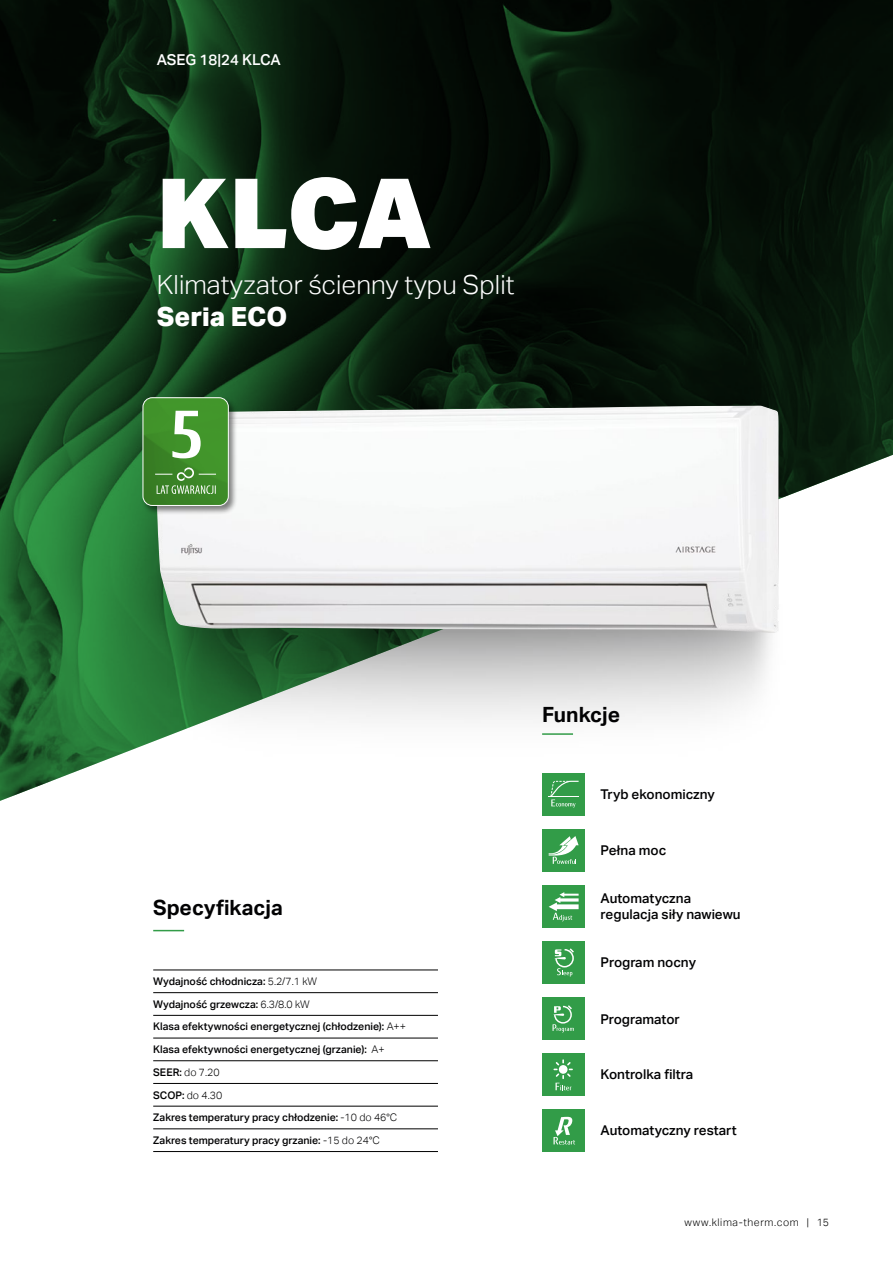
<style>
.page{position:relative;width:893px;height:1263px;background:#fff}
.page>*{position:absolute;margin:0;border:0;box-sizing:border-box;transform-origin:0 0}
.t1{font:900 97.05px "Aktiv Grotesk";color:#fff}
.t2{font:300 26.4px "Aktiv Grotesk";color:#fff}
.t3{font:800 26.4px "Aktiv Grotesk";color:#fff}
.t4{font:700 21px "Aktiv Grotesk";color:#020203}
.t5{font:500 15px "Aktiv Grotesk";color:#fff}
.t6{font:500 13.5px/16.2px "Aktiv Grotesk";color:#020203}
.t7{font:500 10.5px/22.6px "Aktiv Grotesk";color:#020203}
.t8{font:300 10.5px "Aktiv Grotesk";letter-spacing:.055em;color:#000}
.s1{font-weight:300}
</style>
<div class="page">
<img style="left:0;top:0;width:893px;height:801px">
<hr style="left:153px;top:970px;width:285px;height:1px;background:#000">
<hr style="left:153px;top:992px;width:285px;height:1px;background:#000">
<hr style="left:153px;top:1015px;width:285px;height:1px;background:#000">
<hr style="left:153px;top:1038px;width:285px;height:1px;background:#000">
<hr style="left:153px;top:1060px;width:285px;height:1px;background:#000">
<hr style="left:153px;top:1083px;width:285px;height:1px;background:#000">
<hr style="left:153px;top:1106px;width:285px;height:1px;background:#000">
<hr style="left:153px;top:1128px;width:285px;height:1px;background:#000">
<hr style="left:153px;top:1151px;width:285px;height:1px;background:#000">
<hr style="left:153px;top:930px;width:31px;height:1px;background:#329c48">
<img style="left:143px;top:604px;width:683px;height:204px">
<img style="left:156px;top:406px;width:623px;height:227px">
<hr style="left:542px;top:733px;width:31px;height:2px;background:#329c48">
<div style="left:542px;top:773px;width:42px;height:42px;background:#329c48"></div>
<div style="left:542px;top:829px;width:42px;height:42px;background:#329c48"></div>
<div style="left:542px;top:885px;width:42px;height:42px;background:#329c48"></div>
<div style="left:542px;top:941px;width:42px;height:42px;background:#329c48"></div>
<div style="left:542px;top:1053px;width:42px;height:43px;background:#329c48"></div>
<svg style="left:549px;top:836px;width:30px;height:28px"></svg>
<svg style="left:554px;top:948px;width:20px;height:28px"></svg>
<svg style="left:553px;top:1059px;width:20px;height:31px"></svg>
<svg style="left:550px;top:781px;width:29px;height:27px"></svg>
<hr style="left:548px;top:796px;width:31px;height:1px;background:#fff">
<svg style="left:549px;top:892px;width:30px;height:29px"></svg>
<div style="left:141px;top:396px;width:97px;height:119px;background:#000;opacity:.5"></div>
<img style="left:143px;top:398px;width:85px;height:107px">
<div style="left:143px;top:397px;width:86px;height:109px;border:1px solid #fff;border-radius:9px"></div>
<svg style="left:155px;top:467px;width:61px;height:27px"></svg>
<svg style="left:172px;top:411px;width:29px;height:47px"></svg>
<div style="left:542px;top:1109px;width:42px;height:43px;background:#329c48"></div>
<svg style="left:553px;top:1117px;width:22px;height:27px"></svg>
<div style="left:542px;top:997px;width:42px;height:42px;background:#329c48"></div>
<svg style="left:553px;top:1005px;width:21px;height:27px"></svg>
<h3 class="t5" style="left:157px;top:51px;width:126px">ASEG 18|24 KLCA</h3>
<h1 class="t1" style="left:157px;top:150px;width:277px">KLCA</h1>
<h2 class="t2" style="left:157px;top:270px;width:359px">Klimatyzator ścienny typu Split</h2>
<h2 class="t3" style="left:157px;top:301px;width:132px">Seria ECO</h2>
<h3 class="t4" style="left:153px;top:895px;width:131px">Specyfikacja</h3>
<p class="t7" style="left:153px;top:970px;width:254px">Wydajność chłodnicza: <span class="s1">5.2/7.1 kW<br></span>Wydajność grzewcza: <span class="s1">6.3/8.0 kW<br></span>Klasa efektywności energetycznej (chłodzenie): <span class="s1">A++ </span>Klasa efektywności energetycznej (grzanie): <span class="s1">A+ </span>SEER: <span class="s1">do 7.20<br></span>SCOP: <span class="s1">do 4.30<br></span>Zakres temperatury pracy chłodzenie: <span class="s1">-10 do 46°C </span>Zakres temperatury pracy grzanie: <span class="s1">-15 do 24°C</span></p>
<h3 class="t4" style="left:542px;top:703px;width:79px">Funkcje</h3>
<p class="t6" style="left:601px;top:786px;width:116px">Tryb ekonomiczny</p>
<p class="t6" style="left:601px;top:842px;width:67px">Pełna moc</p>
<p class="t6" style="left:601px;top:890px;width:141px">Automatyczna regulacja siły nawiewu</p>
<p class="t6" style="left:601px;top:954px;width:97px">Program nocny</p>
<p class="t6" style="left:600px;top:1011px;width:81px">Programator</p>
<p class="t6" style="left:601px;top:1067px;width:94px">Kontrolka filtra</p>
<p class="t6" style="left:601px;top:1123px;width:138px">Automatyczny restart</p>
<p class="t8" style="left:684px;top:1216px;width:146px">www.klima-therm.com | 15</p>
</div>
